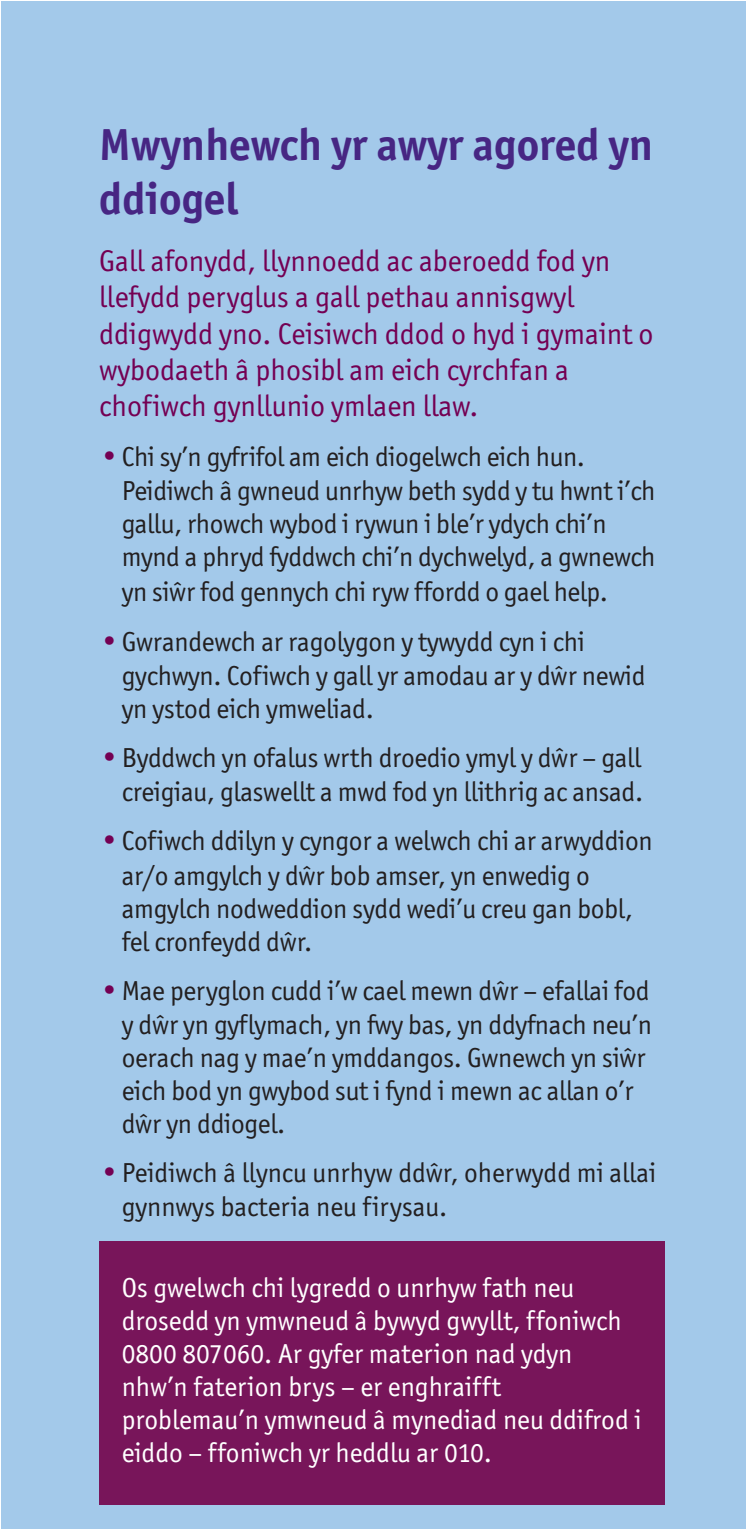
<style>
.page{position:relative;width:746px;height:1529px;background:#fff}
.page>*{position:absolute;margin:0;border:0;box-sizing:border-box;transform-origin:0 0}
.t1{font:700 45px/54px "Officina San ITC";color:#472683}
.t2{font:30px/36px "Officina San ITC";color:#740053}
.t3{font:27.5px/33.8px "Officina San ITC";letter-spacing:-.01em;color:#231f20}
.t4{font:27.5px/33px "Officina San ITC";color:#fff}
.s1{font-size:30px;color:#740053}
</style>
<div class="page">
<div style="left:1px;top:1px;width:744px;height:1528px;background:#a3c9ea"></div>
<div style="left:99px;top:1241px;width:565px;height:264px;background:#78155a"></div>
<h1 class="t1" style="left:99px;top:117px;width:555px">Mwynhewch yr awyr agored yn ddiogel</h1>
<p class="t2" style="left:99px;top:243px;width:555px">Gall afonydd, llynnoedd ac aberoedd fod yn llefydd peryglus a gall pethau annisgwyl ddigwydd yno. Ceisiwch ddod o hyd i gymaint o wybodaeth â phosibl am eich cyrchfan a chofiwch gynllunio ymlaen llaw.</p>
<p class="t3" style="left:122px;top:439px;width:535px;text-indent:-23px"><span class="s1">•</span>Chi sy’n gyfrifol am eich diogelwch eich hun.<br>Peidiwch â gwneud unrhyw beth sydd y tu hwnt i’ch gallu, rhowch wybod i rywun i ble’r ydych chi’n mynd a phryd fyddwch chi’n dychwelyd, a gwnewch yn siwˆr fod gennych chi ryw ffordd o gael help.</p>
<p class="t3" style="left:122px;top:624px;width:525px;text-indent:-23px"><span class="s1">•</span>Gwrandewch ar ragolygon y tywydd cyn i chi gychwyn. Cofiwch y gall yr amodau ar y dwˆr newid yn ystod eich ymweliad.</p>
<p class="t3" style="left:99px;top:740px;width:545px;text-align:right"><span class="s1">•</span>Byddwch yn ofalus wrth droedio ymyl y dwˆr – gall creigiau, glaswellt a mwd fod yn llithrig ac ansad.</p>
<p class="t3" style="left:122px;top:824px;width:532px;text-indent:-23px"><span class="s1">•</span>Cofiwch ddilyn y cyngor a welwch chi ar arwyddion ar/o amgylch y dwˆr bob amser, yn enwedig o amgylch nodweddion sydd wedi’u creu gan bobl, fel cronfeydd dwˆr.</p>
<p class="t3" style="left:122px;top:973px;width:532px;text-indent:-22px"><span class="s1">•</span>Mae peryglon cudd i’w cael mewn dwˆr – efallai fod y dwˆr yn gyflymach, yn fwy bas, yn ddyfnach neu’n oerach nag y mae’n ymddangos. Gwnewch yn siwˆr eich bod yn gwybod sut i fynd i mewn ac allan o’r dwˆr yn ddiogel.</p>
<p class="t3" style="left:122px;top:1155px;width:536px;text-indent:-23px"><span class="s1">•</span>Peidiwch â llyncu unrhyw ddwˆr, oherwydd mi allai gynnwys bacteria neu firysau.</p>
<p class="t4" style="left:122px;top:1270px;width:521px">Os gwelwch chi lygredd o unrhyw fath neu drosedd yn ymwneud â bywyd gwyllt, ffoniwch 0800 807060. Ar gyfer materion nad ydyn nhw’n faterion brys – er enghraifft problemau’n ymwneud â mynediad neu ddifrod i eiddo – ffoniwch yr heddlu ar 010.</p>
</div>
